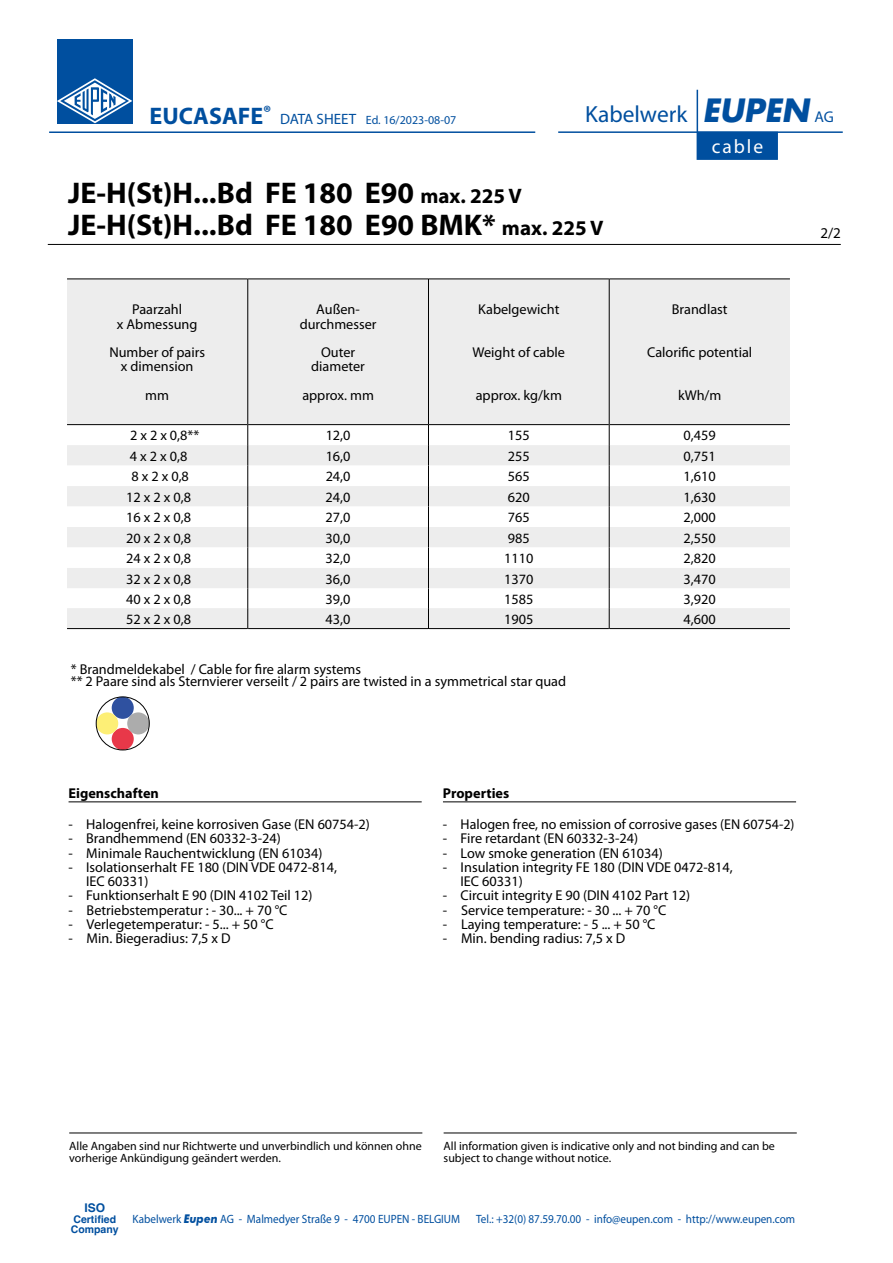
<style>
.page{position:relative;width:893px;height:1263px;background:#fff}
.page>*{position:absolute;margin:0;border:0;box-sizing:border-box;transform-origin:0 0}
.t1{font:700 30px/32px "Myriad Pro";color:#000}
.t2{font:23.4px "Myriad";color:#004f9f}
.t3{font:19.5px "Myriad";letter-spacing:.1em;color:#fff}
.t4{font:15px "Myriad Pro";color:#000}
.t5{font:14.25px/14.2px "Myriad Pro";color:#000;text-align:center}
.t6{font:700 14.25px "Myriad Pro";color:#000}
.t7{font:12px/12px "Myriad Pro";color:#000}
.t8{font:12px "Myriad Pro";color:#004f9f;scale:.93 1}
.t9{font:12px "Myriad Pro";color:#004f9f}
.t10{font:700 12px "Helvetica";color:#004f9f}
.t11{font:700 10.5px/10.5px "Helvetica";color:#004f9f}
.s1{font-weight:700;font-size:24px}
.s2{font-size:15px}
.s3{font-family:"Futura";font-weight:700;font-style:italic;font-size:31.2px}
.s4{font-size:15.6px}
.s5{font-size:21px}
.s6{font-family:"Futura BT";font-weight:700;font-style:italic}
</style>
<div class="page">
<svg style="left:696px;top:89px;width:82px;height:71px"></svg>
<hr style="left:558px;top:131px;width:285px;height:2px;background:#004f9f">
<hr style="left:49px;top:131px;width:486px;height:2px;background:#004f9f">
<hr style="left:34px;top:265px;width:801px;height:1px;background:#004f9f">
<div style="left:57px;top:39px;width:75px;height:85px;background:#004f9f"></div>
<svg style="left:57px;top:78px;width:75px;height:45px"></svg>
<hr style="left:48px;top:244px;width:793px;height:1px;background:#000">
<hr style="left:69px;top:1132px;width:353px;height:1px;background:#000">
<hr style="left:444px;top:1132px;width:353px;height:1px;background:#000">
<hr style="left:69px;top:801px;width:353px;height:1px;background:#000">
<hr style="left:443px;top:801px;width:353px;height:1px;background:#000">
<div style="left:112px;top:697px;width:22px;height:22px;background:#2f51a0;border-radius:50%"></div>
<div style="left:112px;top:728px;width:22px;height:22px;background:#e83849;border-radius:50%"></div>
<div style="left:96px;top:712px;width:22px;height:22px;background:#fdef76;border-radius:50%"></div>
<div style="left:127px;top:712px;width:22px;height:22px;background:#acacac;border-radius:50%"></div>
<div style="left:96px;top:697px;width:53px;height:53px;border:1px solid #000;border-radius:50%"></div>
<div style="left:67px;top:280px;width:723px;height:348px;background:#ededed"></div>
<svg style="left:67px;top:425px;width:723px;height:183px"></svg>
<hr style="left:67px;top:279px;width:180px;height:1px;background:#000">
<hr style="left:248px;top:279px;width:180px;height:1px;background:#000">
<hr style="left:247px;top:279px;width:1px;height:146px;background:#000">
<hr style="left:429px;top:279px;width:180px;height:1px;background:#000">
<hr style="left:428px;top:279px;width:1px;height:146px;background:#000">
<hr style="left:610px;top:279px;width:180px;height:1px;background:#000">
<hr style="left:609px;top:279px;width:1px;height:146px;background:#000">
<hr style="left:67px;top:424px;width:180px;height:1px;background:#000">
<hr style="left:248px;top:424px;width:180px;height:1px;background:#000">
<hr style="left:429px;top:424px;width:180px;height:1px;background:#000">
<hr style="left:610px;top:424px;width:180px;height:1px;background:#000">
<svg style="left:247px;top:425px;width:1px;height:204px"></svg>
<svg style="left:428px;top:425px;width:1px;height:204px"></svg>
<svg style="left:609px;top:425px;width:1px;height:204px"></svg>
<hr style="left:67px;top:628px;width:180px;height:1px;background:#000">
<hr style="left:248px;top:628px;width:180px;height:1px;background:#000">
<hr style="left:429px;top:628px;width:180px;height:1px;background:#000">
<hr style="left:610px;top:628px;width:180px;height:1px;background:#000">
<p class="t9" style="left:150px;top:112px;width:308px"><span class="s1">EUCASAFE</span><sup>®</sup> <span class="s2">DATA SHEET</span> Ed. 16/2023-08-07</p>
<h2 class="t2" style="left:585px;top:102px;width:250px">Kabelwerk <span class="s3">EUPEN</span> <span class="s4">AG</span></h2>
<h1 class="t1" style="left:68px;top:176px;width:537px">JE-H(St)H...Bd FE 180 E90 <span class="s5">max. 225 V<br></span>JE-H(St)H...Bd FE 180 E90 BMK* <span class="s5">max. 225 V</span></h1>
<p class="t5" style="left:117px;top:302px;width:82px">Paarzahl<br>x Abmessung</p>
<p class="t5" style="left:109px;top:345px;width:97px">Number of pairs x dimension</p>
<p class="t5" style="left:145px;top:388px;width:25px">mm</p>
<p class="t5" style="left:300px;top:302px;width:78px">Außen&shy;durchmesser</p>
<p class="t5" style="left:311px;top:345px;width:55px">Outer diameter</p>
<p class="t5" style="left:302px;top:388px;width:73px">approx. mm</p>
<p class="t5" style="left:478px;top:302px;width:83px">Kabelgewicht</p>
<p class="t5" style="left:473px;top:345px;width:94px">Weight of cable</p>
<p class="t5" style="left:476px;top:388px;width:88px">approx. kg/km</p>
<h3 class="t3" style="left:712px;top:137px;width:53px">cable</h3>
<p class="t5" style="left:672px;top:302px;width:57px">Brandlast</p>
<p class="t5" style="left:647px;top:345px;width:106px">Calorific potential</p>
<p class="t5" style="left:678px;top:388px;width:45px">kWh/m</p>
<p class="t5" style="left:130px;top:428px;width:71px">2 x 2 x 0,8**</p>
<p class="t5" style="left:326px;top:428px;width:26px">12,0</p>
<p class="t5" style="left:508px;top:428px;width:23px">155</p>
<p class="t5" style="left:684px;top:428px;width:34px">0,459</p>
<p class="t5" style="left:130px;top:449px;width:59px">4 x 2 x 0,8</p>
<p class="t5" style="left:326px;top:449px;width:26px">16,0</p>
<p class="t5" style="left:508px;top:449px;width:23px">255</p>
<p class="t5" style="left:684px;top:449px;width:34px">0,751</p>
<p class="t5" style="left:131px;top:469px;width:59px">8 x 2 x 0,8</p>
<p class="t5" style="left:326px;top:469px;width:26px">24,0</p>
<p class="t5" style="left:508px;top:469px;width:23px">565</p>
<p class="t5" style="left:684px;top:469px;width:34px">1,610</p>
<p class="t5" style="left:126px;top:489px;width:66px">12 x 2 x 0,8</p>
<p class="t5" style="left:326px;top:489px;width:26px">24,0</p>
<p class="t5" style="left:508px;top:489px;width:23px">620</p>
<p class="t5" style="left:684px;top:489px;width:34px">1,630</p>
<p class="t5" style="left:126px;top:510px;width:66px">16 x 2 x 0,8</p>
<p class="t5" style="left:326px;top:510px;width:26px">27,0</p>
<p class="t5" style="left:508px;top:510px;width:23px">765</p>
<p class="t5" style="left:684px;top:510px;width:34px">2,000</p>
<p class="t5" style="left:126px;top:530px;width:66px">20 x 2 x 0,8</p>
<p class="t5" style="left:326px;top:530px;width:26px">30,0</p>
<p class="t5" style="left:508px;top:530px;width:23px">985</p>
<p class="t5" style="left:684px;top:530px;width:34px">2,550</p>
<p class="t5" style="left:126px;top:551px;width:66px">24 x 2 x 0,8</p>
<p class="t5" style="left:326px;top:551px;width:26px">32,0</p>
<p class="t5" style="left:504px;top:551px;width:31px">1110</p>
<p class="t5" style="left:684px;top:551px;width:34px">2,820</p>
<p class="t5" style="left:126px;top:571px;width:66px">32 x 2 x 0,8</p>
<p class="t5" style="left:326px;top:571px;width:26px">36,0</p>
<p class="t5" style="left:504px;top:571px;width:31px">1370</p>
<p class="t5" style="left:684px;top:571px;width:34px">3,470</p>
<p class="t5" style="left:126px;top:591px;width:66px">40 x 2 x 0,8</p>
<p class="t5" style="left:326px;top:591px;width:26px">39,0</p>
<p class="t5" style="left:504px;top:591px;width:31px">1585</p>
<p class="t5" style="left:683px;top:591px;width:34px">3,920</p>
<p class="t5" style="left:126px;top:611px;width:66px">52 x 2 x 0,8</p>
<p class="t5" style="left:326px;top:611px;width:26px">43,0</p>
<p class="t5" style="left:504px;top:611px;width:31px">1905</p>
<p class="t5" style="left:683px;top:611px;width:34px">4,600</p>
<p class="t5" style="left:71px;top:663px;width:497px;line-height:12px;text-align:left">* Brandmeldekabel / Cable for fire alarm systems<br>** 2 Paare sind als Sternvierer verseilt / 2 pairs are twisted in a symmetrical star quad</p>
<p class="t4" style="left:820px;top:224px;width:22px">2/2</p>
<p class="t6" style="left:69px;top:784px;width:92px">Eigenschaften</p>
<p class="t5" style="left:69px;top:817px;width:303px">- Halogenfrei, keine korrosiven Gase (EN 60754-2)</p>
<p class="t5" style="left:69px;top:831px;width:214px">- Brandhemmend (EN 60332-3-24)</p>
<p class="t5" style="left:69px;top:845px;width:256px">- Minimale Rauchentwicklung (EN 61034)</p>
<p class="t5" style="left:86px;top:860px;width:252px;text-align:left;text-indent:-18px">- Isolationserhalt FE 180 (DIN VDE 0472-814,<br>IEC 60331)</p>
<p class="t5" style="left:69px;top:888px;width:245px">- Funktionserhalt E 90 (DIN 4102 Teil 12)</p>
<p class="t5" style="left:69px;top:902px;width:220px">- Betriebstemperatur : - 30... + 70 °C</p>
<p class="t5" style="left:69px;top:917px;width:207px">- Verlegetemperatur: - 5... + 50 °C</p>
<p class="t5" style="left:69px;top:931px;width:164px">- Min. Biegeradius: 7,5 x D</p>
<p class="t6" style="left:443px;top:784px;width:68px">Properties</p>
<p class="t5" style="left:443px;top:817px;width:353px">- Halogen free, no emission of corrosive gases (EN 60754-2)</p>
<p class="t5" style="left:443px;top:831px;width:197px">- Fire retardant (EN 60332-3-24)</p>
<p class="t5" style="left:443px;top:845px;width:221px">- Low smoke generation (EN 61034)</p>
<p class="t5" style="left:461px;top:860px;width:274px;text-align:left;text-indent:-18px">- Insulation integrity FE 180 (DIN VDE 0472-814,<br>IEC 60331)</p>
<p class="t5" style="left:443px;top:888px;width:249px">- Circuit integrity E 90 (DIN 4102 Part 12)</p>
<p class="t5" style="left:443px;top:902px;width:225px">- Service temperature: - 30 ... + 70 °C</p>
<p class="t5" style="left:443px;top:917px;width:214px">- Laying temperature: - 5 ... + 50 °C</p>
<p class="t5" style="left:443px;top:931px;width:184px">- Min. bending radius: 7,5 x D</p>
<p class="t7" style="left:69px;top:1139px;width:354px">Alle Angaben sind nur Richtwerte und unverbindlich und können ohne vorherige Ankündigung geändert werden.</p>
<p class="t7" style="left:444px;top:1139px;width:333px">All information given is indicative only and not binding and can be subject to change without notice.</p>
<p class="t10" style="left:84px;top:1200px;width:22px">ISO</p>
<p class="t11" style="left:71px;top:1215px;width:49px">Certified<br>Company</p>
<p class="t8" style="left:133px;top:1211px;width:354px">Kabelwerk <span class="s6">Eupen</span> AG - Malmedyer Straße 9 - 4700 EUPEN - BELGIUM</p>
<p class="t8" style="left:476px;top:1211px;width:344px">Tel.: +32(0) 87.59.70.00 - info@eupen.com - http://www.eupen.com</p>
</div>
